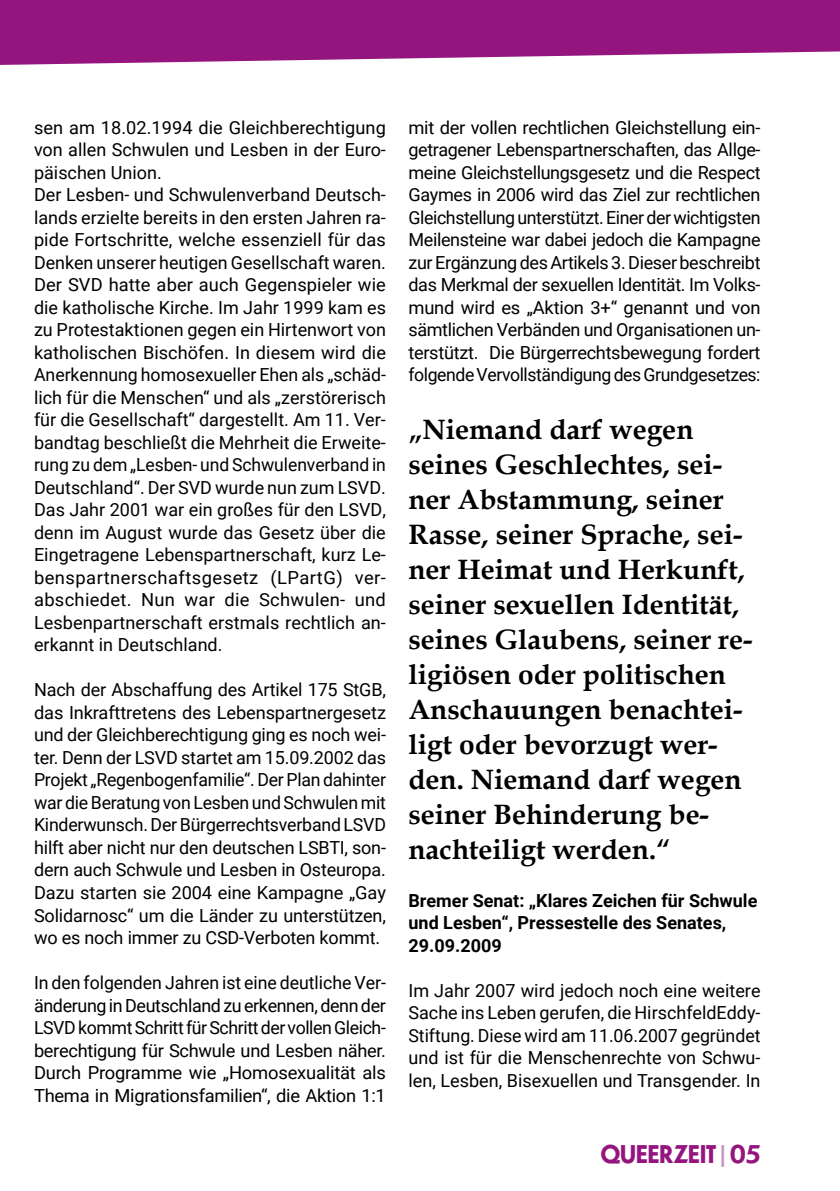
<style>
.page{position:relative;width:840px;height:1191px;background:#fff}
.page>*{position:absolute;margin:0;border:0;box-sizing:border-box;transform-origin:0 0}
.t1{font:700 28px/35px "Book Antiqua";color:#000}
.t2{font:700 24px "Dunbar Low";color:#95157f;scale:.93 1}
.t3{font:18px/22.6px "Roboto";color:#000;text-align:justify}
.t4{font:700 18px/22.4px "Roboto";color:#000}
.s1{color:#c591c1}
</style>
<div class="page">
<svg style="left:0;top:0;width:839px;height:65px;background:#a02d8c"></svg>
<p class="t3" style="left:34px;top:115px;width:353px;text-align:left">sen am 18.02.1994 die Gleichberechtigung von allen Schwulen und Lesben in der Euro&shy;päischen Union.<br>Der Lesben- und Schwulenverband Deutsch&shy;lands erzielte bereits in den ersten Jahren ra&shy;pide Fortschritte, welche essenziell für das Denken unserer heutigen Gesellschaft waren.<br>Der SVD hatte aber auch Gegenspieler wie die katholische Kirche. Im Jahr 1999 kam es zu Protestaktionen gegen ein Hirtenwort von katholischen Bischöfen. In diesem wird die Anerkennung homosexueller Ehen als „schäd&shy;lich für die Menschen“ und als „zerstörerisch für die Gesellschaft“ dargestellt. Am 11. Ver&shy;bandtag beschließt die Mehrheit die Erweite&shy;rung zu dem „Lesben- und Schwulenverband in Deutschland“. Der SVD wurde nun zum LSVD.<br>Das Jahr 2001 war ein großes für den LSVD, denn im August wurde das Gesetz über die Eingetragene Lebenspartnerschaft, kurz Le&shy;benspartnerschaftsgesetz (LPartG) ver&shy;abschiedet. Nun war die Schwulen- und Lesbenpartnerschaft erstmals rechtlich an&shy;erkannt in Deutschland.</p>
<p class="t3" style="left:34px;top:678px;width:353px">Nach der Abschaffung des Artikel 175 StGB, das Inkrafttretens des Lebenspartnergesetz und der Gleichberechtigung ging es noch wei&shy;ter. Denn der LSVD startet am 15.09.2002 das Projekt „Regenbogenfamilie“. Der Plan dahinter war die Beratung von Lesben und Schwulen mit Kinderwunsch. Der Bürgerrechtsverband LSVD hilft aber nicht nur den deutschen LSBTI, son&shy;dern auch Schwule und Lesben in Osteuropa.<br>Dazu starten sie 2004 eine Kampagne „Gay Solidarnosc“ um die Länder zu unterstützen, wo es noch immer zu CSD-Verboten kommt.</p>
<p class="t3" style="left:34px;top:970px;width:353px">In den folgenden Jahren ist eine deutliche Ver&shy;änderung in Deutschland zu erkennen, denn der LSVD kommt Schritt für Schritt der vollen Gleich&shy;berechtigung für Schwule und Lesben näher.<br>Durch Programme wie „Homosexualität als Thema in Migrationsfamilien“, die Aktion 1:1</p>
<p class="t3" style="left:408px;top:115px;width:353px">mit der vollen rechtlichen Gleichstellung ein&shy;getragener Lebenspartnerschaften, das Allge&shy;meine Gleichstellungsgesetz und die Respect Gaymes in 2006 wird das Ziel zur rechtlichen Gleichstellung unterstützt. Einer der wichtigsten Meilensteine war dabei jedoch die Kampagne zur Ergänzung des Artikels 3. Dieser beschreibt das Merkmal der sexuellen Identität. Im Volks&shy;mund wird es „Aktion 3+“ genannt und von sämtlichen Verbänden und Organisationen un&shy;terstützt. Die Bürgerrechtsbewegung fordert folgende Vervollständigung des Grundgesetzes:</p>
<p class="t1" style="left:408px;top:412px;width:345px">„Niemand darf wegen seines Geschlechtes, sei&shy;ner Abstammung, seiner<br>Rasse, seiner Sprache, sei&shy;ner Heimat und Herkunft, seiner sexuellen Identität, seines Glaubens, seiner re&shy;ligiösen oder politischen<br>Anschauungen benachtei&shy;ligt oder bevorzugt wer&shy;den. Niemand darf wegen seiner Behinderung be&shy;nachteiligt werden.“</p>
<p class="t4" style="left:408px;top:888px;width:350px">Bremer Senat: „Klares Zeichen für Schwule und Lesben“, Pressestelle des Senates,<br>29.09.2009</p>
<p class="t3" style="left:408px;top:978px;width:353px">Im Jahr 2007 wird jedoch noch eine weitere Sache ins Leben gerufen, die HirschfeldEddy-Stiftung. Diese wird am 11.06.2007 gegründet und ist für die Menschenrechte von Schwu&shy;len, Lesben, Bisexuellen und Transgender. In</p>
<h2 class="t2" style="left:600px;top:1136px;width:173px">QUEERZEIT <span class="s1">|</span> 05</h2>
</div>
